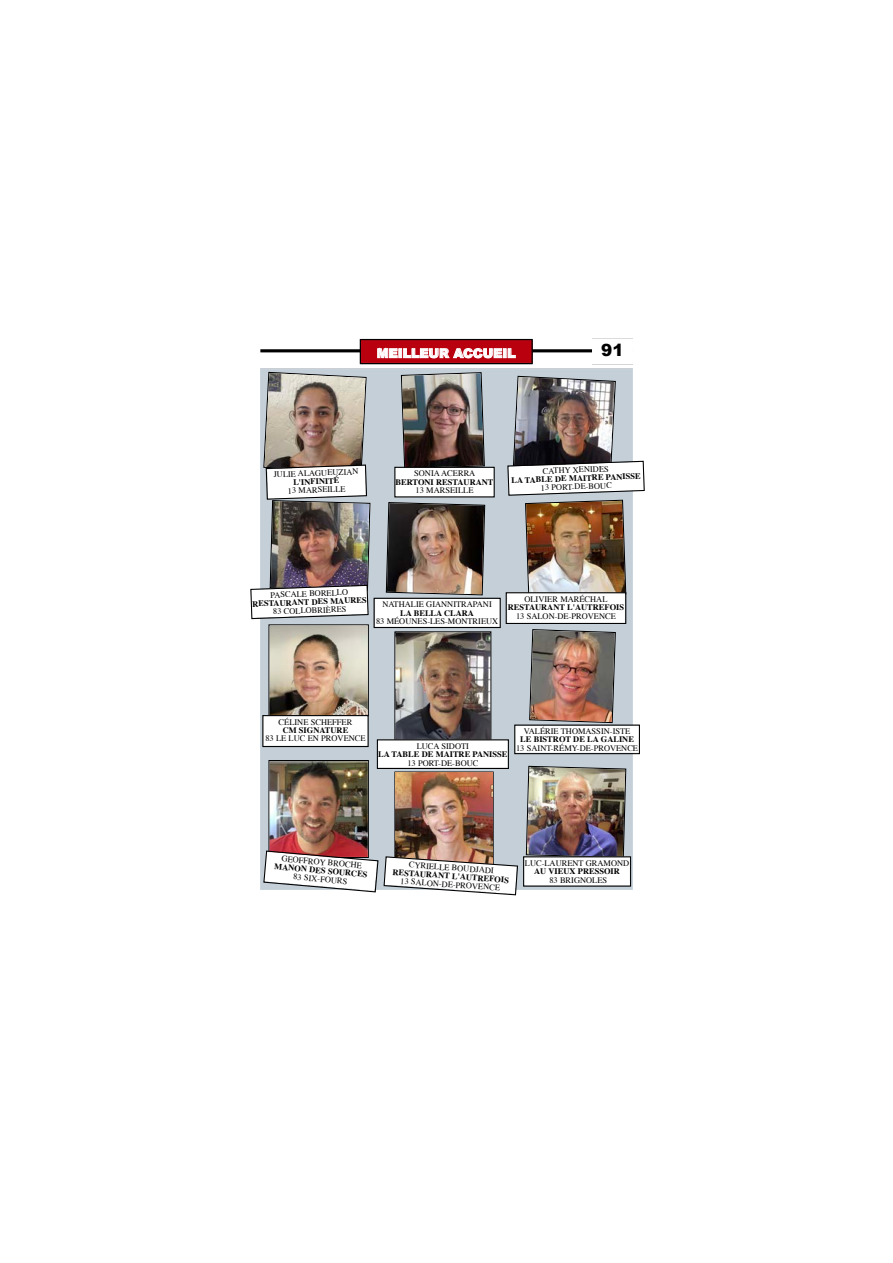
<style>
.page{position:relative;width:893px;height:1263px;background:#fff}
.page>*{position:absolute;margin:0;border:0;box-sizing:border-box;transform-origin:0 0}
.t1{font:900 16.8px "Arial";color:#000}
.t2{font:900 12.6px "Arial";color:#fff}
.t3{font:8.4px "Times";color:#000}
.t4{font:700 8.4px "Times";color:#000}
</style>
<div class="page">
<hr style="left:260px;top:349px;width:372px;height:3px;background:#000">
<img style="left:592px;top:349px;width:40px;height:3px">
<div style="left:260px;top:369px;width:372px;height:521px;background:#c4cfd8"></div>
<div style="left:362px;top:341px;width:168px;height:21px;background:#b9000e"></div>
<div style="left:360px;top:339px;width:172px;height:25px;border:1px solid #000"></div>
<img style="left:395px;top:773px;width:97px;height:77px">
<svg style="left:525px;top:765px;width:101px;height:91px"></svg>
<img style="left:527px;top:767px;width:98px;height:89px">
<img style="left:525px;top:858px;width:104px;height:27px">
<div style="left:523px;top:856px;width:108px;height:31px;border:1px solid #000"></div>
<img style="left:507px;top:375px;width:138px;height:223px">
<img style="left:526px;top:501px;width:99px;height:91px">
<img style="left:507px;top:594px;width:117px;height:28px">
<div style="left:505px;top:592px;width:121px;height:32px;border:1px solid #000"></div>
<div style="left:268px;top:624px;width:101px;height:92px;border:1px solid #000"></div>
<img style="left:269px;top:625px;width:99px;height:90px">
<img style="left:264px;top:717px;width:102px;height:28px">
<div style="left:262px;top:715px;width:106px;height:32px;border:1px solid #000"></div>
<div style="left:268px;top:760px;width:101px;height:98px;border:1px solid #000"></div>
<img style="left:269px;top:761px;width:99px;height:89px">
<svg style="left:263px;top:850px;width:255px;height:46px"></svg>
<svg style="left:385px;top:502px;width:101px;height:94px"></svg>
<img style="left:387px;top:503px;width:97px;height:91px">
<img style="left:375px;top:600px;width:123px;height:26px">
<div style="left:373px;top:598px;width:127px;height:30px;border:1px solid #000"></div>
<img style="left:250px;top:371px;width:121px;height:249px">
<img style="left:395px;top:632px;width:95px;height:107px">
<img style="left:379px;top:741px;width:128px;height:26px">
<div style="left:377px;top:739px;width:132px;height:30px;border:1px solid #000"></div>
<svg style="left:528px;top:629px;width:88px;height:95px"></svg>
<img style="left:530px;top:630px;width:84px;height:92px">
<img style="left:516px;top:727px;width:116px;height:25px">
<div style="left:514px;top:725px;width:126px;height:29px;border:1px solid #000"></div>
<svg style="left:400px;top:372px;width:85px;height:95px"></svg>
<img style="left:402px;top:373px;width:82px;height:94px">
<img style="left:396px;top:469px;width:96px;height:26px">
<div style="left:394px;top:467px;width:100px;height:30px;border:1px solid #000"></div>
<h2 class="t2" style="left:377px;top:344px;width:140px">MEILLEUR ACCUEIL</h2>
<h1 class="t1" style="left:601px;top:338px;width:24px">91</h1>
<p class="t3" style="left:273px;top:467px;width:86px;rotate:-2deg">JULIE ALAGUEUZIAN</p>
<p class="t4" style="left:293px;top:474px;width:48px;rotate:-2deg">L'INFINITÉ</p>
<p class="t3" style="left:287px;top:483px;width:59px;rotate:-2deg">13 MARSEILLE</p>
<p class="t3" style="left:414px;top:466px;width:63px">SONIA ACERRA</p>
<p class="t4" style="left:395px;top:474px;width:99px">BERTONI RESTAURANT</p>
<p class="t3" style="left:415px;top:482px;width:59px">13 MARSEILLE</p>
<p class="t3" style="left:542px;top:463px;width:67px;rotate:-2deg">CATHY XENIDÈ S</p>
<p class="t4" style="left:511px;top:472px;width:131px;rotate:-2deg">LA TABLE DE MAITRE PANISSE</p>
<p class="t3" style="left:540px;top:480px;width:73px;rotate:-2deg">13 PORT-DE-BOUC</p>
<p class="t3" style="left:270px;top:587px;width:79px;rotate:-2deg">PASCALE BORELLO</p>
<p class="t4" style="left:252px;top:596px;width:116px;rotate:-2deg">RESTAURANT DES MAURES</p>
<p class="t3" style="left:273px;top:604px;width:75px;rotate:-2deg">83 COLLOBRIÈRES</p>
<p class="t3" style="left:382px;top:597px;width:111px">NATHALIE GIANNITRAPANI</p>
<p class="t4" style="left:400px;top:605px;width:75px">LA BELLA CLARA</p>
<p class="t3" style="left:376px;top:613px;width:124px">83 MÉOUNES-LES-MONTRIEUX</p>
<p class="t3" style="left:524px;top:591px;width:85px">OLIVIER MARÉCHAL</p>
<p class="t4" style="left:507px;top:599px;width:118px">RESTAURANT L'AUTREFOIS</p>
<p class="t3" style="left:516px;top:608px;width:101px">13 SALON-DE-PROVENCE</p>
<p class="t3" style="left:278px;top:714px;width:75px">CÉLINE SCHEFFER</p>
<p class="t4" style="left:283px;top:722px;width:67px">CM SIGNATURE</p>
<p class="t3" style="left:265px;top:731px;width:102px">83 LE LUC EN PROVENCE</p>
<p class="t3" style="left:417px;top:738px;width:54px">LUCA SIDOTI</p>
<p class="t4" style="left:378px;top:746px;width:131px">LA TABLE DE MAITRE PANISSE</p>
<p class="t3" style="left:407px;top:755px;width:73px">13 PORT-DE-BOUC</p>
<p class="t3" style="left:524px;top:723px;width:108px">VALÉRIE THOMASSIN-ISTE</p>
<p class="t4" style="left:520px;top:732px;width:115px">LE BISTROT DE LA GALINE</p>
<p class="t3" style="left:516px;top:740px;width:123px">13 SAINT-Ŕ ÉMY-DE-PROVENCE</p>
<p class="t3" style="left:282px;top:851px;width:82px;rotate:5deg">GEOFFROY BROCHE</p>
<p class="t4" style="left:275px;top:858px;width:95px;rotate:5deg">MANON DES SOURCES</p>
<p class="t3" style="left:294px;top:869px;width:56px;rotate:5deg">83 SIX-FOURS</p>
<p class="t3" style="left:409px;top:857px;width:86px;rotate:4deg">CYRIELLE BOUDJADI</p>
<p class="t4" style="left:393px;top:864px;width:118px;rotate:4deg">RESTAURANT L'AUTREFOIS</p>
<p class="t3" style="left:401px;top:873px;width:101px;rotate:4deg">13 SALON-DE-PROVENCE</p>
<p class="t3" style="left:525px;top:855px;width:106px">LUC-LAURENT GRAMOND</p>
<p class="t4" style="left:534px;top:863px;width:87px">AU VIEUX PRESSOIR</p>
<p class="t3" style="left:549px;top:872px;width:59px">83 BRIGNOLES</p>
</div>
